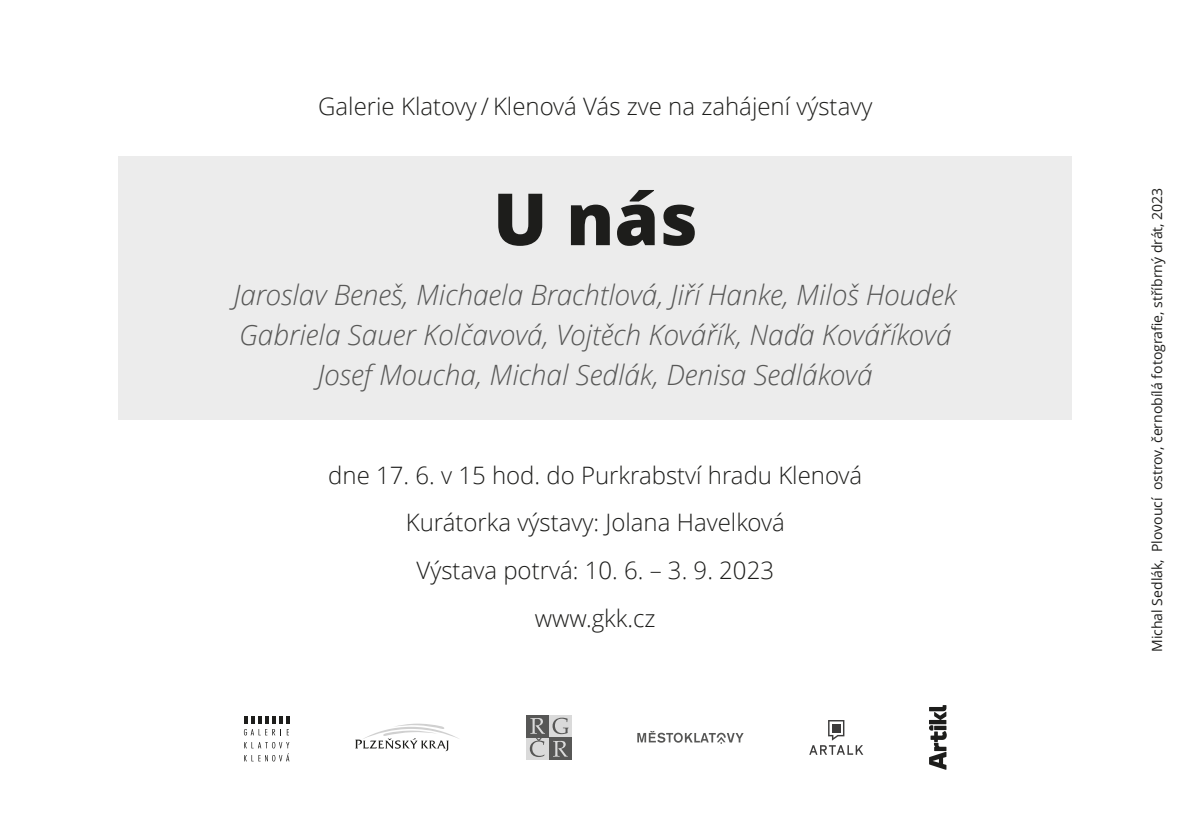
<style>
.page{position:relative;width:1191px;height:840px;background:#fff}
.page>*{position:absolute;margin:0;border:0;box-sizing:border-box;transform-origin:0 0}
.t1{font:800 72px "Open Sans";color:#1d1d1b}
.t2{font:italic 300 28px/40px "Open Sans";color:#575756;text-align:center}
.t3{font:300 24px/47.6px "Open Sans";color:#1d1d1b;text-align:center}
.t4{font:14px "Open Sans";color:#1d1d1b}
</style>
<div class="page">
<div style="left:118px;top:156px;width:954px;height:264px;background:#ececec"></div>
<svg style="left:355px;top:723px;width:104px;height:28px"></svg>
<div style="left:549px;top:714px;width:23px;height:23px;background:#dadada"></div>
<div style="left:549px;top:737px;width:23px;height:23px;background:#575756"></div>
<div style="left:526px;top:737px;width:23px;height:23px;background:#dadada"></div>
<div style="left:526px;top:714px;width:23px;height:23px;background:#575756"></div>
<svg style="left:552px;top:717px;width:16px;height:17px"></svg>
<svg style="left:553px;top:740px;width:14px;height:16px"></svg>
<svg style="left:530px;top:718px;width:15px;height:39px"></svg>
<svg style="left:637px;top:731px;width:107px;height:12px"></svg>
<svg style="left:929px;top:705px;width:18px;height:64px"></svg>
<svg style="left:809px;top:720px;width:54px;height:34px"></svg>
<div style="left:832px;top:724px;width:8px;height:8px;background:#3c3b3b"></div>
<svg style="left:244px;top:716px;width:46px;height:7px"></svg>
<svg style="left:244px;top:729px;width:37px;height:6px"></svg>
<svg style="left:244px;top:742px;width:45px;height:19px"></svg>
<p class="t3" style="left:318px;top:85px;width:556px">Galerie Klatovy / Klenová Vás zve na zahájení výstavy</p>
<h1 class="t1" style="left:493px;top:190px;width:206px">U nás</h1>
<p class="t2" style="left:234px;top:278px;width:724px">Jaroslav Beneš, Michaela Brachtlová, Jiří Hanke, Miloš Houdek<br>Gabriela Sauer Kolčavová, Vojtěch Kovářík, Naďa Kováříková<br>Josef Moucha, Michal Sedlák, Denisa Sedláková</p>
<p class="t3" style="left:328px;top:453px;width:536px">dne 17. 6. v 15 hod. do Purkrabství hradu Klenová<br>Kurátorka výstavy: Jolana Havelková<br>Výstava potrvá: 10. 6. – 3. 9. 2023<br>www.gkk.cz</p>
<p class="t4" style="left:1151px;top:652px;width:466px;rotate:-90deg">Michal Sedlák, Plovoucí ostrov, černobílá fotografie, stříbrný drát, 2023</p>
</div>
